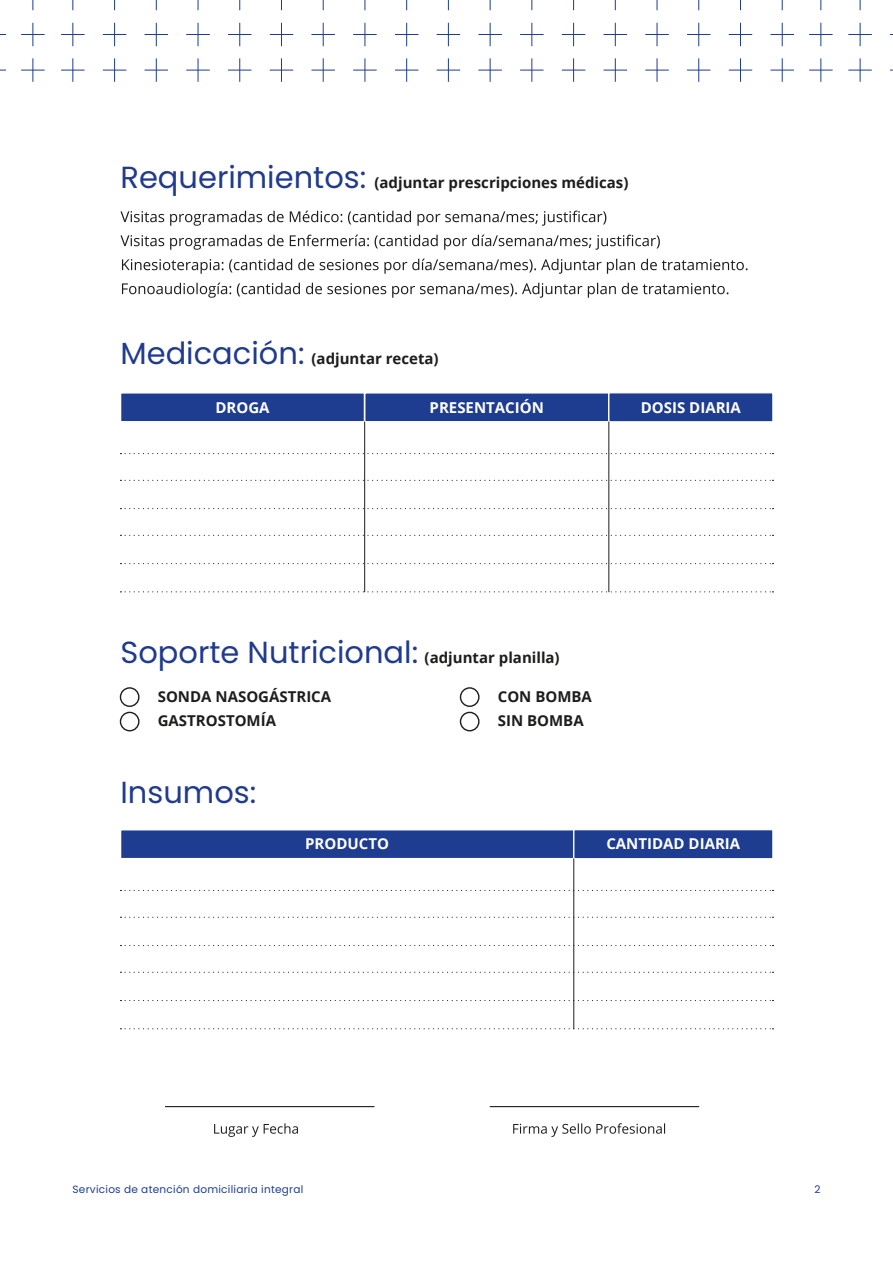
<style>
.page{position:relative;width:893px;height:1263px;background:#fff}
.page>*{position:absolute;margin:0;border:0;box-sizing:border-box;transform-origin:0 0}
.t1{font:30.45px "Poppins";color:#203b8e}
.t2{font:700 15px/24px "Open Sans";color:#1d1d1b}
.t3{font:700 15px "Open Sans";color:#fff}
.t4{font:10.5px "Poppins";letter-spacing:.025em;color:#1e3d90}
.s1{font-family:"Poppins";font-weight:400;font-size:30.45px;color:#203b8e}
.s2{font-family:"Open Sans";font-weight:700;font-size:15px;color:#1d1d1b}
</style>
<div class="page">
<svg style="left:61px;top:58px;width:24px;height:24px"></svg>
<svg style="left:103px;top:58px;width:23px;height:24px"></svg>
<svg style="left:145px;top:58px;width:23px;height:24px"></svg>
<svg style="left:186px;top:58px;width:24px;height:24px"></svg>
<svg style="left:228px;top:58px;width:23px;height:24px"></svg>
<svg style="left:270px;top:58px;width:23px;height:24px"></svg>
<svg style="left:311px;top:58px;width:24px;height:24px"></svg>
<svg style="left:353px;top:58px;width:24px;height:24px"></svg>
<svg style="left:395px;top:58px;width:23px;height:24px"></svg>
<svg style="left:437px;top:58px;width:23px;height:24px"></svg>
<svg style="left:478px;top:58px;width:24px;height:24px"></svg>
<svg style="left:520px;top:58px;width:24px;height:24px"></svg>
<svg style="left:562px;top:58px;width:23px;height:24px"></svg>
<svg style="left:604px;top:58px;width:23px;height:24px"></svg>
<svg style="left:645px;top:58px;width:24px;height:24px"></svg>
<svg style="left:687px;top:58px;width:23px;height:24px"></svg>
<svg style="left:729px;top:58px;width:23px;height:24px"></svg>
<svg style="left:770px;top:58px;width:24px;height:24px"></svg>
<svg style="left:809px;top:58px;width:24px;height:24px"></svg>
<svg style="left:61px;top:23px;width:24px;height:23px"></svg>
<svg style="left:103px;top:23px;width:23px;height:23px"></svg>
<svg style="left:145px;top:23px;width:23px;height:23px"></svg>
<svg style="left:186px;top:23px;width:24px;height:23px"></svg>
<svg style="left:228px;top:23px;width:23px;height:23px"></svg>
<svg style="left:270px;top:23px;width:23px;height:23px"></svg>
<svg style="left:311px;top:23px;width:24px;height:23px"></svg>
<svg style="left:353px;top:23px;width:24px;height:23px"></svg>
<svg style="left:395px;top:23px;width:23px;height:23px"></svg>
<svg style="left:437px;top:23px;width:23px;height:23px"></svg>
<svg style="left:478px;top:23px;width:24px;height:23px"></svg>
<svg style="left:520px;top:23px;width:24px;height:23px"></svg>
<svg style="left:562px;top:23px;width:23px;height:23px"></svg>
<svg style="left:604px;top:23px;width:23px;height:23px"></svg>
<svg style="left:645px;top:23px;width:24px;height:23px"></svg>
<svg style="left:687px;top:23px;width:23px;height:23px"></svg>
<svg style="left:729px;top:23px;width:23px;height:23px"></svg>
<svg style="left:770px;top:23px;width:24px;height:23px"></svg>
<svg style="left:809px;top:23px;width:24px;height:23px"></svg>
<svg style="left:21px;top:58px;width:24px;height:24px"></svg>
<svg style="left:21px;top:23px;width:24px;height:23px"></svg>
<svg style="left:848px;top:58px;width:24px;height:24px"></svg>
<svg style="left:848px;top:23px;width:24px;height:23px"></svg>
<svg style="left:120px;top:211px;width:486px;height:15px"></svg>
<svg style="left:120px;top:235px;width:540px;height:15px"></svg>
<svg style="left:122px;top:259px;width:626px;height:15px"></svg>
<svg style="left:122px;top:283px;width:606px;height:15px"></svg>
<svg style="left:120px;top:453px;width:650px;height:1px"></svg>
<svg style="left:120px;top:480px;width:650px;height:1px"></svg>
<svg style="left:120px;top:508px;width:650px;height:1px"></svg>
<svg style="left:120px;top:535px;width:650px;height:1px"></svg>
<svg style="left:120px;top:563px;width:650px;height:1px"></svg>
<svg style="left:120px;top:591px;width:650px;height:1px"></svg>
<div style="left:120px;top:392px;width:245px;height:31px;background:#1e3d90;border:2px solid #fff"></div>
<div style="left:364px;top:392px;width:246px;height:31px;background:#1e3d90;border:2px solid #fff"></div>
<div style="left:608px;top:392px;width:165px;height:30px;background:#1e3d90;border:1px solid #fff"></div>
<hr style="left:364px;top:422px;width:1px;height:170px;background:#1d1d1b">
<hr style="left:609px;top:422px;width:1px;height:170px;background:#1d1d1b">
<svg style="left:120px;top:890px;width:650px;height:1px"></svg>
<svg style="left:120px;top:917px;width:650px;height:1px"></svg>
<svg style="left:120px;top:945px;width:650px;height:1px"></svg>
<svg style="left:120px;top:972px;width:650px;height:1px"></svg>
<svg style="left:120px;top:1000px;width:650px;height:1px"></svg>
<svg style="left:120px;top:1028px;width:650px;height:1px"></svg>
<div style="left:120px;top:829px;width:455px;height:30px;background:#1e3d90;border:2px solid #fff"></div>
<div style="left:573px;top:829px;width:200px;height:30px;background:#1e3d90;border:1px solid #fff"></div>
<hr style="left:573px;top:859px;width:1px;height:170px;background:#1d1d1b">
<div style="left:120px;top:687px;width:20px;height:20px;border:1px solid #1e1e1c;border-radius:50%"></div>
<div style="left:120px;top:712px;width:20px;height:19px;border:1px solid #1e1e1c;border-radius:50%"></div>
<div style="left:460px;top:687px;width:20px;height:20px;border:1px solid #1e1e1c;border-radius:50%"></div>
<div style="left:460px;top:712px;width:20px;height:19px;border:1px solid #1e1e1c;border-radius:50%"></div>
<svg style="left:214px;top:1123px;width:84px;height:14px"></svg>
<svg style="left:513px;top:1123px;width:152px;height:14px"></svg>
<hr style="left:490px;top:1106px;width:209px;height:1px;background:#1e1e1c">
<hr style="left:165px;top:1106px;width:209px;height:1px;background:#1e1e1c">
<p class="t2" style="left:120px;top:170px;width:509px"><span class="s1">Requerimientos:</span> (adjuntar prescripciones médicas)</p>
<p class="t2" style="left:120px;top:346px;width:320px"><span class="s1">Medicación:</span> (adjuntar receta)</p>
<p class="t3" style="left:215px;top:396px;width:56px">DROGA</p>
<p class="t3" style="left:430px;top:396px;width:116px">PRESENTACIÓN</p>
<p class="t3" style="left:641px;top:396px;width:102px">DOSIS DIARIA</p>
<h1 class="t1" style="left:120px;top:635px;width:441px">Soporte Nutricional: <span class="s2">(adjuntar planilla)</span></h1>
<p class="t2" style="left:158px;top:684px;width:175px">SONDA NASOGÁSTRICA<br>GASTROSTOMÍA</p>
<p class="t2" style="left:498px;top:684px;width:96px">CON BOMBA<br>SIN BOMBA</p>
<h1 class="t1" style="left:120px;top:775px;width:137px">Insumos:</h1>
<p class="t3" style="left:305px;top:833px;width:85px">PRODUCTO</p>
<p class="t3" style="left:606px;top:833px;width:135px">CANTIDAD DIARIA</p>
<p class="t4" style="left:73px;top:1183px;width:232px">Servicios de atención domiciliaria integral</p>
<p class="t4" style="left:815px;top:1183px;width:8px">2</p>
</div>
